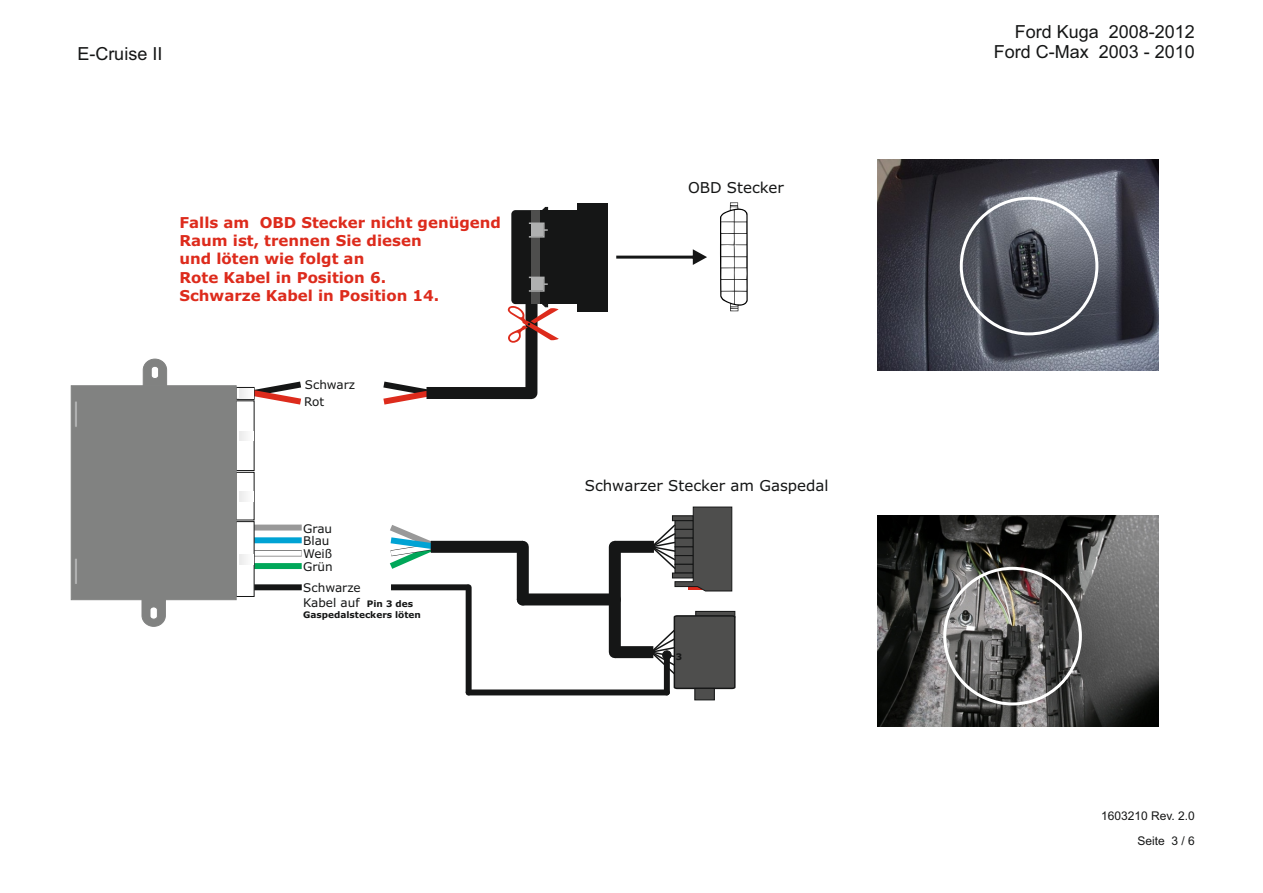
<style>
.page{position:relative;width:1263px;height:893px;background:#fff}
.page>*{position:absolute;margin:0;border:0;box-sizing:border-box;transform-origin:0 0}
.t1{font:18px/20.1px "Arial";color:#151616;text-align:right}
.t2{font:700 15px/18.3px "Verdana";color:#dd2b1c}
.t3{font:15px "Verdana";color:#151616}
.t4{font:12px/14.5px "Verdana";color:#151616}
.t5{font:12px "Arial";color:#151616}
.t6{font:11.85px "Verdana";color:#151616}
.t7{font:700 9px "Verdana";color:#151616}
.s1{font-weight:700;font-size:9px}
</style>
<div class="page">
<img style="left:877px;top:515px;width:281px;height:211px">
<div style="left:943px;top:567px;width:139px;height:138px;border:3px solid #fff;border-radius:50%"></div>
<svg style="left:720px;top:202px;width:28px;height:109px"></svg>
<div style="left:735px;top:280px;width:11px;height:11px;background:#fff"></div>
<div style="left:525px;top:304px;width:12px;height:89px;background:#151616"></div>
<svg style="left:383px;top:381px;width:43px;height:24px"></svg>
<div style="left:426px;top:387px;width:105px;height:12px;background:#151616"></div>
<div style="left:532px;top:210px;width:46px;height:94px;background:#151616"></div>
<div style="left:578px;top:203px;width:30px;height:108px;background:#151616"></div>
<svg style="left:616px;top:249px;width:91px;height:16px"></svg>
<img style="left:878px;top:159px;width:280px;height:211px">
<div style="left:960px;top:197px;width:138px;height:138px;border:3px solid #fff;border-radius:50%"></div>
<svg style="left:389px;top:525px;width:54px;height:44px"></svg>
<div style="left:609px;top:547px;width:12px;height:105px;background:#151616"></div>
<div style="left:615px;top:646px;width:38px;height:12px;background:#151616"></div>
<div style="left:431px;top:541px;width:92px;height:12px;background:#151616"></div>
<svg style="left:649px;top:610px;width:87px;height:91px"></svg>
<div style="left:615px;top:541px;width:39px;height:12px;background:#151616"></div>
<svg style="left:650px;top:506px;width:82px;height:86px"></svg>
<div style="left:391px;top:584px;width:78px;height:6px;background:#151616"></div>
<div style="left:664px;top:655px;width:6px;height:37px;background:#151616"></div>
<div style="left:662px;top:651px;width:9px;height:8px;background:#151616;border:1px solid #151616;border-radius:50%"></div>
<div style="left:517px;top:547px;width:12px;height:52px;background:#151616"></div>
<div style="left:523px;top:593px;width:92px;height:12px;background:#151616"></div>
<div style="left:469px;top:689px;width:198px;height:6px;background:#151616"></div>
<div style="left:466px;top:587px;width:6px;height:105px;background:#151616"></div>
<svg style="left:71px;top:359px;width:231px;height:268px"></svg>
<svg style="left:511px;top:207px;width:38px;height:136px"></svg>
<p class="t1" style="left:77px;top:45px;width:87px">E-Cruise II</p>
<p class="t2" style="left:179px;top:215px;width:323px">Falls am OBD Stecker nicht genügend<br>Raum ist, trennen Sie diesen<br>und löten wie folgt an<br>Rote Kabel in Position 6.<br>Schwarze Kabel in Position 14.</p>
<p class="t4" style="left:305px;top:378px;width:52px">Schwarz</p>
<p class="t4" style="left:304px;top:395px;width:22px">Rot</p>
<p class="t6" style="left:303px;top:523px;width:31px">Grau</p>
<p class="t4" style="left:303px;top:535px;width:28px">Blau</p>
<p class="t4" style="left:303px;top:547px;width:31px">Weiß</p>
<p class="t4" style="left:303px;top:560px;width:31px">Grün</p>
<p class="t4" style="left:303px;top:582px;width:111px">Schwarze<br>Kabel auf <span class="s1">Pin 3 des</span></p>
<p class="t7" style="left:303px;top:611px;width:119px">Gaspedalsteckers löten</p>
<p class="t3" style="left:688px;top:182px;width:97px">OBD Stecker</p>
<p class="t3" style="left:585px;top:480px;width:245px">Schwarzer Stecker am Gaspedal</p>
<p class="t7" style="left:676px;top:653px;width:8px">3</p>
<p class="t1" style="left:994px;top:24px;width:203px">Ford Kuga 2008-2012<br>Ford C-Max 2003 - 2010</p>
<p class="t5" style="left:1101px;top:811px;width:95px">1603210 Rev. 2.0</p>
<p class="t5" style="left:1137px;top:837px;width:59px">Seite 3 / 6</p>
</div>
